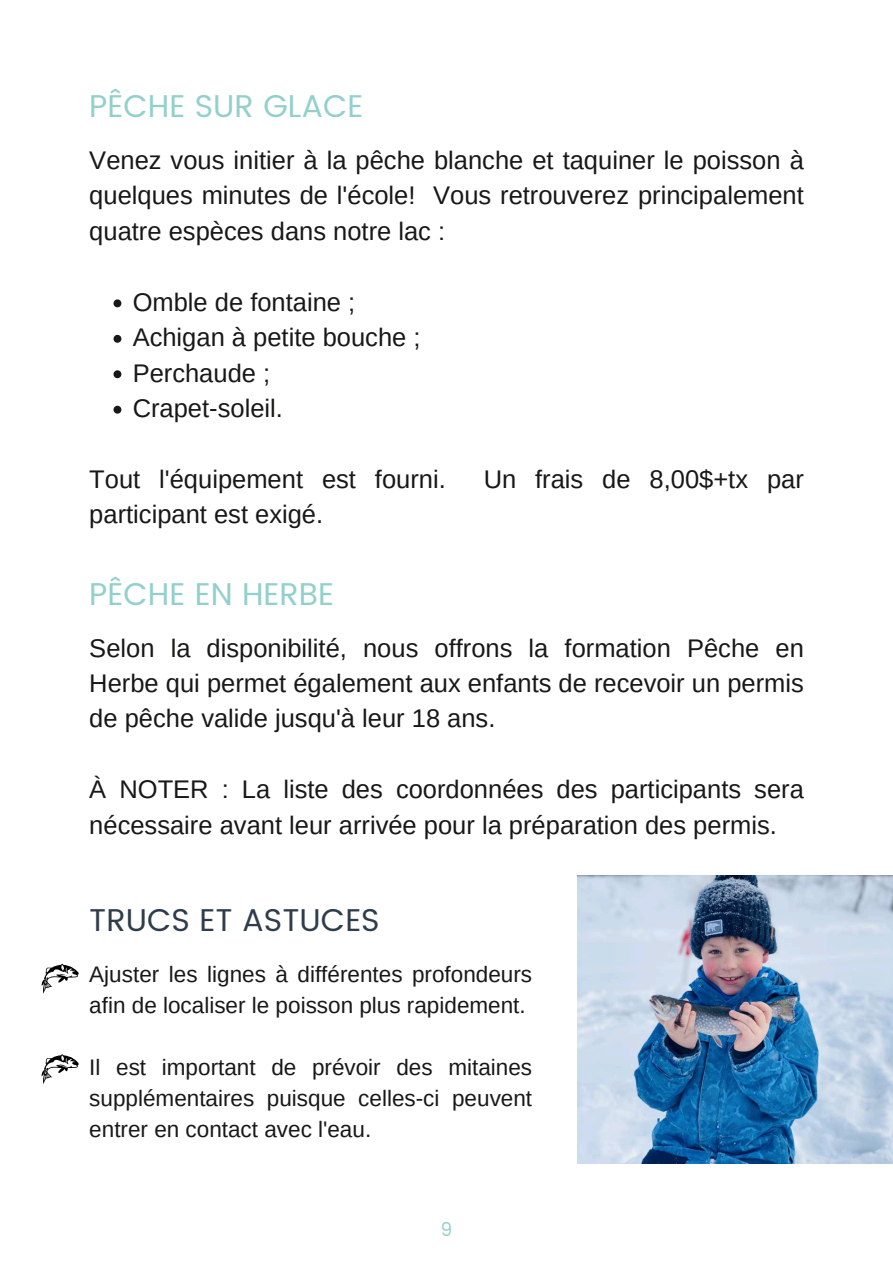
<style>
.page{position:relative;width:893px;height:1263px;background:#fff}
.page>*{position:absolute;margin:0;border:0;box-sizing:border-box;transform-origin:0 0}
.t1{font:31.5px "Poppins";color:#93d0cc}
.t2{font:31.5px "Poppins";color:#2f3d4a}
.t3{font:25.5px/35.4px "Arimo";color:#181817;text-align:justify}
.t4{font:22.5px/30.9px "Arimo";color:#181817}
.t5{font:18.75px "Poppins";color:#93d0cc}
</style>
<div class="page">
<img style="left:577px;top:876px;width:316px;height:287px">
<svg style="left:113px;top:299px;width:8px;height:8px"></svg>
<svg style="left:113px;top:335px;width:8px;height:8px"></svg>
<svg style="left:113px;top:370px;width:8px;height:8px"></svg>
<svg style="left:113px;top:406px;width:8px;height:8px"></svg>
<svg style="left:41px;top:964px;width:38px;height:29px"></svg>
<svg style="left:41px;top:1054px;width:38px;height:30px"></svg>
<p class="t1" style="left:89px;top:87px;width:276px">PÊCHE SUR GLACE</p>
<p class="t3" style="left:89px;top:142px;width:716px">Venez vous initier à la pêche blanche et taquiner le poisson à quelques minutes de l'école! Vous retrouverez principalement quatre espèces dans notre lac :</p>
<p class="t3" style="left:133px;top:284px;width:289px;text-align:left">Omble de fontaine ;<br>Achigan à petite bouche ;<br>Perchaude ;<br>Crapet-soleil.</p>
<p class="t3" style="left:89px;top:461px;width:358px">Tout l'équipement est fourni.</p>
<p class="t3" style="left:483px;top:461px;width:322px">Un frais de 8,00$+tx par</p>
<p class="t3" style="left:89px;top:497px;width:235px">participant est exigé.</p>
<p class="t1" style="left:89px;top:576px;width:246px">PÊCHE EN HERBE</p>
<p class="t3" style="left:89px;top:630px;width:716px">Selon la disponibilité, nous offrons la formation Pêche en Herbe qui permet également aux enfants de recevoir un permis de pêche valide jusqu'à leur 18 ans.</p>
<p class="t3" style="left:89px;top:772px;width:716px">À NOTER : La liste des coordonnées des participants sera nécessaire avant leur arrivée pour la préparation des permis.</p>
<p class="t2" style="left:89px;top:901px;width:292px">TRUCS ET ASTUCES</p>
<p class="t4" style="left:89px;top:959px;width:444px">Ajuster les lignes à différentes profondeurs afin de localiser le poisson plus rapidement.</p>
<p class="t4" style="left:89px;top:1051px;width:444px;text-align:justify">Il est important de prévoir des mitaines supplémentaires puisque celles-ci peuvent entrer en contact avec l'eau.</p>
<p class="t5" style="left:440px;top:1218px;width:13px">9</p>
</div>
